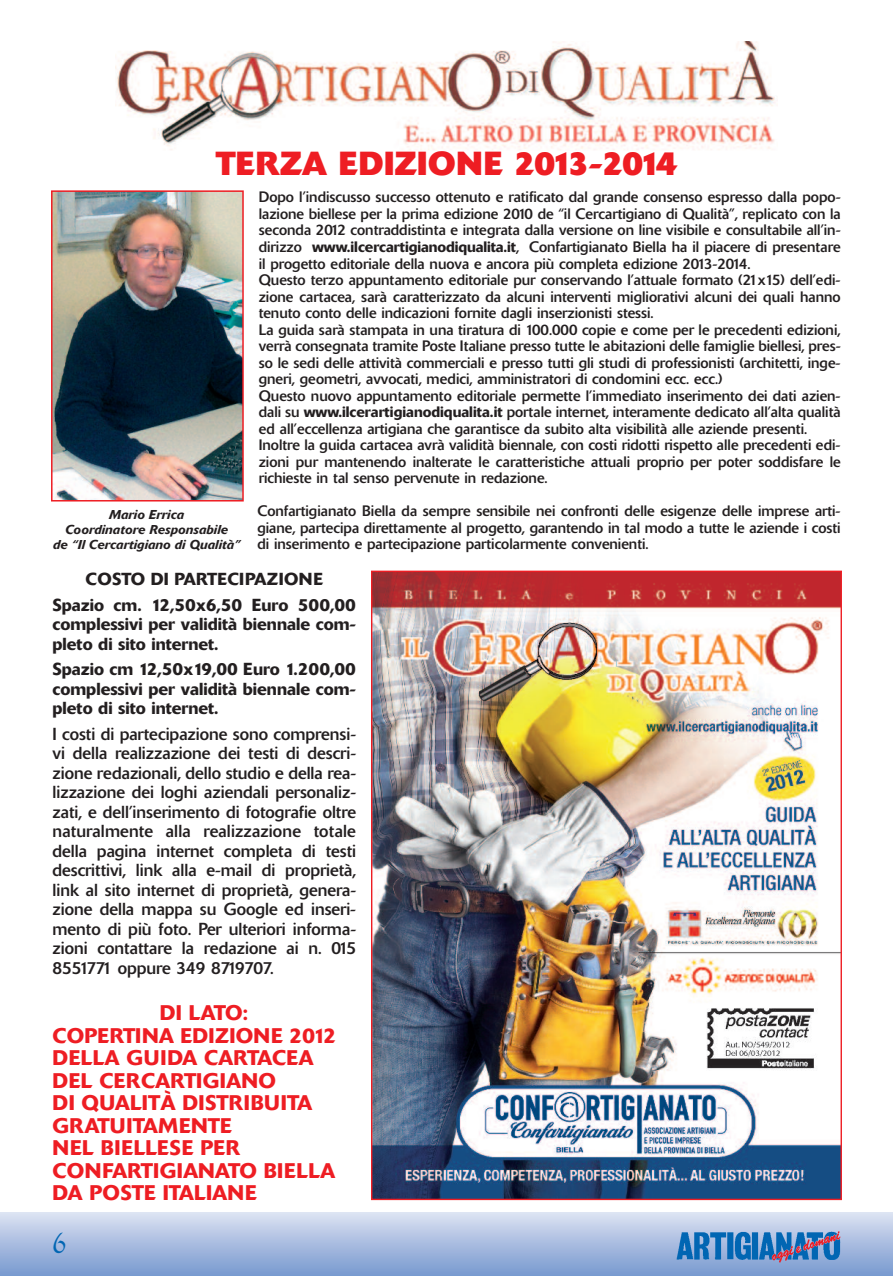
<style>
.page{position:relative;width:893px;height:1276px;background:#fff}
.page>*{position:absolute;margin:0;border:0;box-sizing:border-box;transform-origin:0 0}
.t1{font:700 33px "Delta";color:#ee1d23}
.t2{font:30px "Duc De Berry";color:#0166b3}
.t3{font:500 21px/22.5px "Delta";color:#ee1d23}
.t4{font:17.25px/19.5px "Delta";color:#231f20;text-align:justify}
.t5{font:500 17.25px/19.5px "Delta";color:#231f20;text-align:center}
.t6{font:15px/16.5px "Delta";color:#231f20}
.t7{font:italic 500 12.75px/15px "Delta";color:#231f20;text-align:center}
.s1{font-weight:500}
</style>
<div class="page">
<div style="left:0;top:1212px;width:893px;height:64px;background:linear-gradient(to bottom,#dce2f2,#799acf)"></div>
<img style="left:676px;top:1229px;width:11px;height:34px">
<img style="left:687px;top:1229px;width:155px;height:34px">
<img style="left:54px;top:193px;width:187px;height:305px">
<div style="left:51px;top:190px;width:193px;height:311px;border:2px solid #ee1d23"></div>
<img style="left:116px;top:41px;width:659px;height:109px">
<img style="left:373px;top:572px;width:467px;height:626px">
<h1 class="t1" style="left:216px;top:152px;width:462px">TERZA EDIZIONE 2013-2014</h1>
<p class="t6" style="left:259px;top:190px;width:583px">Dopo l’indiscusso successo ottenuto e ratificato dal grande consenso espresso dalla popo&shy;lazione biellese per la prima edizione 2010 de “il Cercartigiano di Qua lità”, replicato con la se con da 2012 contraddistinta e integrata dalla versione on line visibile e consultabile all’in&shy;dirizzo <span class="s1">www.ilcercartigianodiqualita.it</span>, Con far tigianato Biella ha il piacere di pre sentare il progetto editoriale del la nuova e an cora più completa edizione 2013-2014.<br>Questo terzo appuntamento editoriale pur conservando l’attuale formato (21x15) dell’edi&shy;zione cartacea, sarà caratterizzato da alcuni interventi migliorativi alcuni dei quali hanno tenuto conto delle indicazioni fornite dagli inserzionisti stessi.<br>La guida sarà stampata in una tiratura di 100.000 copie e come per le precedenti edizioni, verrà consegnata tramite Poste Italiane presso tutte le abitazioni delle famiglie biellesi, pres&shy;so le sedi delle attività commerciali e presso tutti gli studi di professionisti (architetti, inge&shy;gneri, geometri, avvocati, medici, amministratori di condomini ecc. ecc.)<br>Questo nuovo appuntamento editoriale permette l’immediato inserimento dei dati azien&shy;dali su <span class="s1">www.ilcerartigianodiqualita.it</span> portale inter net, interamente dedicato all’alta qualità ed all’eccellenza artigiana che garantisce da subito alta visibilità alle aziende presenti.<br>Inoltre la guida cartacea avrà validità biennale, con costi ridotti rispetto alle precedenti edi&shy;zioni pur mantenendo inalterate le caratteristiche attuali proprio per poter soddisfare le richieste in tal senso pervenute in redazione.</p>
<p class="t6" style="left:257px;top:504px;width:585px;text-align:justify">Confartigianato Biella da sempre sensibile nei confronti delle esigenze delle imprese arti&shy;giane, partecipa direttamente al progetto, garantendo in tal modo a tutte le aziende i costi di inserimento e partecipazione particolarmente con venienti.</p>
<p class="t5" style="left:53px;top:568px;width:305px;line-height:25.5px">COSTO DI PARTECIPAZIONE<br>Spazio cm. 12,50x6,50 Euro 500,00</p>
<p class="t5" style="left:53px;top:616px;width:304px;text-align:left">complessivi per validità biennale com&shy;pleto di sito internet.</p>
<p class="t5" style="left:53px;top:661px;width:305px;text-align:justify">Spazio cm 12,50x19,00 Euro 1.200,00 complessivi per validità biennale com&shy;pleto di sito internet.</p>
<p class="t4" style="left:53px;top:725px;width:305px">I costi di partecipazione sono comprensi&shy;vi della realizzazione dei testi di descri&shy;zione redazionali, dello studio e della rea&shy;lizzazione dei loghi aziendali personaliz&shy;zati, e dell’inserimento di fotografie oltre naturalmente alla realizzazione totale della pagina internet completa di testi descrittivi, link alla e-mail di proprietà, link al sito internet di proprietà, genera&shy;zione della mappa su Google ed inseri&shy;mento di più foto. Per ulteriori informa&shy;zioni contattare la redazione ai n. 015<br>8551771 oppure 349 8719707.</p>
<h3 class="t3" style="left:53px;top:1003px;width:285px;text-indent:107px">DI LATO:<br>COPERTINA EDIZIONE 2012<br>DELLA GUIDA CARTACEA<br>DEL CERCARTIGIANO<br>DI QUALITÀ DISTRIBUITA<br>GRATUITAMENTE<br>NEL BIELLESE PER<br>CONFARTIGIANATO BIELLA<br>DA POSTE ITALIANE</h3>
<p class="t7" style="left:53px;top:508px;width:189px">Mario Errica<br>Coordinatore Responsabile<br>de “Il Cercartigiano di Qualità”</p>
<h2 class="t2" style="left:53px;top:1230px;width:15px">6</h2>
</div>
